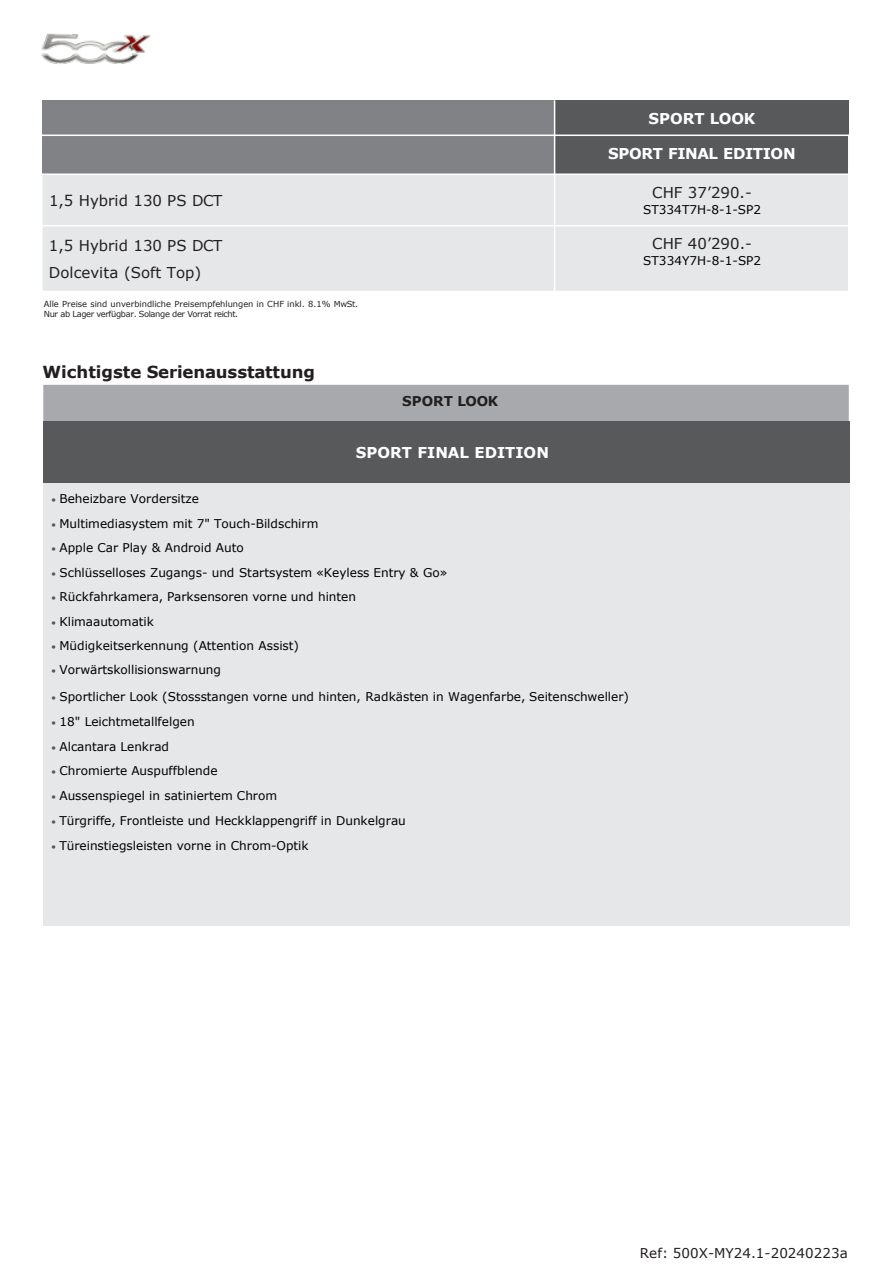
<style>
.page{position:relative;width:893px;height:1264px;background:#fff}
.page>*{position:absolute;margin:0;border:0;box-sizing:border-box;transform-origin:0 0}
.t1{font:700 16.5px "Verdana";letter-spacing:-.005em;color:#231f20}
.t2{font:15px "Verdana";color:#231f20}
.t3{font:700 15px "Verdana";letter-spacing:-.005em;color:#fff}
.t4{font:700 15px "Verdana";letter-spacing:-.025em;color:#fff}
.t5{font:13.5px "Verdana";letter-spacing:.005em;color:#231f20}
.t6{font:700 13.5px "Verdana";letter-spacing:-.005em;color:#231f20}
.t7{font:12px "Verdana";color:#000}
.t8{font:8.25px "Verdana";letter-spacing:-.015em;color:#231f20}
.t9{font:8.25px "Verdana";letter-spacing:-.04em;color:#231f20}
.s1{font-size:9.3px;color:#58595b}
</style>
<div class="page">
<div style="left:42px;top:100px;width:512px;height:35px;background:#808285"></div>
<div style="left:554px;top:100px;width:294px;height:35px;background:#58595b"></div>
<div style="left:42px;top:135px;width:512px;height:39px;background:#808285"></div>
<div style="left:554px;top:135px;width:294px;height:39px;background:#58595b"></div>
<div style="left:42px;top:174px;width:512px;height:52px;background:#e6e7e8"></div>
<div style="left:554px;top:174px;width:294px;height:52px;background:#e6e7e8"></div>
<div style="left:42px;top:226px;width:512px;height:65px;background:#e6e7e8"></div>
<div style="left:554px;top:226px;width:294px;height:65px;background:#e6e7e8"></div>
<hr style="left:554px;top:100px;width:1px;height:74px;background:#fff">
<hr style="left:554px;top:174px;width:1px;height:118px;background:#fff">
<hr style="left:42px;top:134px;width:512px;height:2px;background:#fff">
<hr style="left:554px;top:134px;width:295px;height:2px;background:#fff">
<hr style="left:41px;top:173px;width:808px;height:2px;background:#fff">
<hr style="left:41px;top:225px;width:808px;height:1px;background:#fff">
<hr style="left:41px;top:173px;width:2px;height:119px;background:#fff">
<img style="left:41px;top:33px;width:110px;height:31px">
<div style="left:43px;top:384px;width:806px;height:37px;background:#a7a9ac"></div>
<div style="left:43px;top:421px;width:806px;height:62px;background:#58595b"></div>
<div style="left:43px;top:483px;width:806px;height:441px;background:#e6e7e8"></div>
<hr style="left:848px;top:383px;width:2px;height:38px;background:#fff">
<hr style="left:42px;top:383px;width:808px;height:2px;background:#fff">
<p class="t2" style="left:49px;top:190px;width:175px">1,5 Hybrid 130 PS DCT</p>
<p class="t2" style="left:49px;top:235px;width:175px">1,5 Hybrid 130 PS DCT</p>
<p class="t2" style="left:49px;top:262px;width:154px">Dolcevita (Soft Top)</p>
<p class="t8" style="left:44px;top:298px;width:315px">Alle Preise sind unverbindliche Preisempfehlungen in CHF inkl. 8.1% MwSt.</p>
<p class="t9" style="left:44px;top:308px;width:196px">Nur ab Lager verfügbar. Solange der Vorrat reicht.</p>
<p class="t1" style="left:42px;top:360px;width:274px">Wichtigste Serienausstattung</p>
<p class="t6" style="left:402px;top:391px;width:98px">SPORT LOOK</p>
<p class="t3" style="left:356px;top:442px;width:195px">SPORT FINAL EDITION</p>
<p class="t3" style="left:648px;top:108px;width:108px">SPORT LOOK</p>
<p class="t4" style="left:608px;top:143px;width:189px">SPORT FINAL EDITION</p>
<p class="t2" style="left:652px;top:182px;width:101px">CHF 37’290.-</p>
<p class="t7" style="left:643px;top:201px;width:119px">ST334T7H-8-1-SP2</p>
<p class="t2" style="left:652px;top:233px;width:101px">CHF 40’290.-</p>
<p class="t7" style="left:643px;top:252px;width:119px">ST334Y7H-8-1-SP2</p>
<p class="t7" style="left:51px;top:490px;width:149px"><span class="s1">•</span> Beheizbare Vordersitze</p>
<p class="t7" style="left:51px;top:515px;width:269px"><span class="s1">•</span> Multimediasystem mit 7" Touch-Bildschirm</p>
<p class="t7" style="left:51px;top:539px;width:194px"><span class="s1">•</span> Apple Car Play &amp; Android Auto</p>
<p class="t7" style="left:51px;top:564px;width:398px"><span class="s1">•</span> Schlüsselloses Zugangs- und Startsystem «Keyless Entry &amp; Go»</p>
<p class="t7" style="left:51px;top:588px;width:306px"><span class="s1">•</span> Rückfahrkamera, Parksensoren vorne und hinten</p>
<p class="t7" style="left:51px;top:612px;width:104px"><span class="s1">•</span> Klimaautomatik</p>
<p class="t7" style="left:51px;top:637px;width:249px"><span class="s1">•</span> Müdigkeitserkennung (Attention Assist)</p>
<p class="t7" style="left:51px;top:661px;width:171px"><span class="s1">•</span> Vorwärtskollisionswarnung</p>
<p class="t7" style="left:51px;top:688px;width:579px"><span class="s1">•</span> Sportlicher Look (Stossstangen vorne und hinten, Radkästen in Wagenfarbe, Seitenschweller)</p>
<p class="t7" style="left:51px;top:713px;width:145px"><span class="s1">•</span> 18" Leichtmetallfelgen</p>
<p class="t7" style="left:51px;top:737px;width:120px"><span class="s1">•</span> Alcantara Lenkrad</p>
<p class="t7" style="left:51px;top:762px;width:168px"><span class="s1">•</span> Chromierte Auspuffblende</p>
<p class="t7" style="left:51px;top:787px;width:228px"><span class="s1">•</span> Aussenspiegel in satiniertem Chrom</p>
<p class="t7" style="left:51px;top:812px;width:356px"><span class="s1">•</span> Türgriffe, Frontleiste und Heckklappengriff in Dunkelgrau</p>
<p class="t7" style="left:51px;top:837px;width:259px"><span class="s1">•</span> Türeinstiegsleisten vorne in Chrom-Optik</p>
<p class="t5" style="left:640px;top:1243px;width:209px">Ref: 500X-MY24.1-20240223a</p>
</div>
